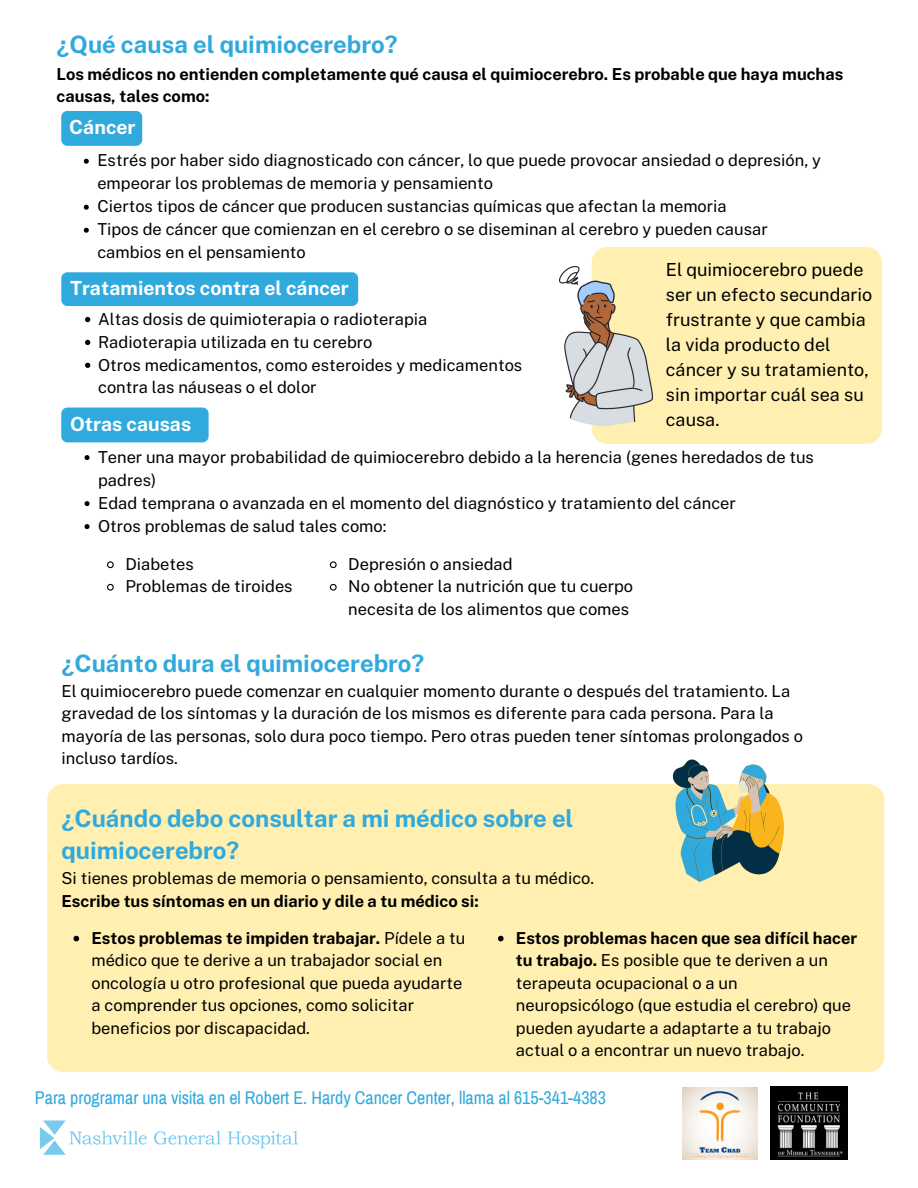
<style>
.page{position:relative;width:918px;height:1188px;background:#fff}
.page>*{position:absolute;margin:0;border:0;box-sizing:border-box;transform-origin:0 0}
.t1{font:700 24px/32.7px "Public Sans";color:#30a9dd}
.t2{font:700 19.5px "Public Sans";color:#fff}
.t3{font:18px/25px "Public Sans";color:#000}
.t4{font:18px "Archivo Narrow";color:#30a9dd}
.t5{font:16.5px/22.5px "Public Sans";color:#000}
.t6{font:700 16.5px/22.5px "Public Sans";color:#000}
.s1{font-weight:700}
</style>
<div class="page">
<div style="left:592px;top:247px;width:290px;height:197px;background:#ffefb0;border-radius:16px"></div>
<img style="left:39px;top:1120px;width:259px;height:35px">
<img style="left:770px;top:1087px;width:78px;height:73px">
<img style="left:682px;top:1088px;width:75px;height:72px">
<div style="left:61px;top:111px;width:81px;height:35px;background:#30a9dd;border-radius:6px"></div>
<div style="left:61px;top:272px;width:297px;height:34px;background:#30a9dd;border-radius:6px"></div>
<div style="left:61px;top:408px;width:148px;height:34px;background:#30a9dd;border-radius:6px"></div>
<img style="left:559px;top:267px;width:94px;height:158px">
<div style="left:47px;top:784px;width:837px;height:288px;background:#ffefb0;border-radius:16px"></div>
<svg style="left:673px;top:759px;width:111px;height:123px"></svg>
<svg style="left:85px;top:455px;width:5px;height:5px"></svg>
<svg style="left:85px;top:501px;width:5px;height:5px"></svg>
<svg style="left:85px;top:524px;width:5px;height:5px"></svg>
<svg style="left:84px;top:159px;width:5px;height:5px"></svg>
<svg style="left:84px;top:205px;width:5px;height:5px"></svg>
<svg style="left:84px;top:228px;width:5px;height:5px"></svg>
<svg style="left:85px;top:317px;width:5px;height:5px"></svg>
<svg style="left:85px;top:340px;width:5px;height:5px"></svg>
<svg style="left:85px;top:363px;width:5px;height:5px"></svg>
<svg style="left:107px;top:561px;width:7px;height:8px"></svg>
<svg style="left:107px;top:583px;width:7px;height:8px"></svg>
<svg style="left:329px;top:561px;width:8px;height:8px"></svg>
<svg style="left:329px;top:583px;width:8px;height:8px"></svg>
<svg style="left:74px;top:936px;width:5px;height:5px"></svg>
<svg style="left:498px;top:936px;width:6px;height:5px"></svg>
<h1 class="t1" style="left:56px;top:28px;width:343px">¿Qué causa el quimiocerebro?</h1>
<p class="t6" style="left:56px;top:63px;width:789px">Los médicos no entienden completamente qué causa el quimiocerebro. Es probable que haya muchas causas, tales como:</p>
<p class="t2" style="left:69px;top:116px;width:68px">Cáncer</p>
<p class="t5" style="left:97px;top:149px;width:725px;line-height:23px">Estrés por haber sido diagnosticado con cáncer, lo que puede provocar ansiedad o depresión, y empeorar los problemas de memoria y pensamiento<br>Ciertos tipos de cáncer que producen sustancias químicas que afectan la memoria<br>Tipos de cáncer que comienzan en el cerebro o se diseminan al cerebro y pueden causar cambios en el pensamiento</p>
<p class="t3" style="left:666px;top:257px;width:208px">El quimiocerebro puede ser un efecto secundario frustrante y que cambia la vida producto del cáncer y su tratamiento, sin importar cuál sea su causa.</p>
<p class="t2" style="left:70px;top:276px;width:280px">Tratamientos contra el cáncer</p>
<p class="t5" style="left:98px;top:307px;width:426px">Altas dosis de quimioterapia o radioterapia Radioterapia utilizada en tu cerebro<br>Otros medicamentos, como esteroides y medicamentos contra las náuseas o el dolor</p>
<p class="t2" style="left:70px;top:412px;width:123px">Otras causas</p>
<p class="t5" style="left:98px;top:445px;width:717px;line-height:23px">Tener una mayor probabilidad de quimiocerebro debido a la herencia (genes heredados de tus padres)<br>Edad temprana o avanzada en el momento del diagnóstico y tratamiento del cáncer<br>Otros problemas de salud tales como:</p>
<p class="t5" style="left:125px;top:553px;width:169px">Diabetes<br>Problemas de tiroides</p>
<p class="t5" style="left:348px;top:553px;width:286px">Depresión o ansiedad<br>No obtener la nutrición que tu cuerpo necesita de los alimentos que comes</p>
<h1 class="t1" style="left:62px;top:647px;width:364px">¿Cuánto dura el quimiocerebro?</h1>
<p class="t5" style="left:62px;top:680px;width:743px">El quimiocerebro puede comenzar en cualquier momento durante o después del tratamiento. La gravedad de los síntomas y la duración de los mismos es diferente para cada persona. Para la mayoría de las personas, solo dura poco tiempo. Pero otras pueden tener síntomas prolongados o incluso tardíos.</p>
<h1 class="t1" style="left:62px;top:802px;width:513px">¿Cuándo debo consultar a mi médico sobre el quimiocerebro?</h1>
<p class="t5" style="left:62px;top:867px;width:534px">Si tienes problemas de memoria o pensamiento, consulta a tu médico.</p>
<p class="t6" style="left:62px;top:889px;width:419px">Escribe tus síntomas en un diario y dile a tu médico si:</p>
<p class="t5" style="left:91px;top:926px;width:375px"><span class="s1">Estos problemas te impiden trabajar.</span> Pídele a tu médico que te derive a un trabajador social en oncología u otro profesional que pueda ayudarte a comprender tus opciones, como solicitar beneficios por discapacidad.</p>
<p class="t5" style="left:516px;top:926px;width:343px"><span class="s1">Estos problemas hacen que sea difícil hacer tu trabajo.</span> Es posible que te deriven a un terapeuta ocupacional o a un neuropsicólogo (que estudia el cerebro) que pueden ayudarte a adaptarte a tu trabajo actual o a encontrar un nuevo trabajo.</p>
<p class="t4" style="left:35px;top:1088px;width:572px">Para programar una visita en el Robert E. Hardy Cancer Center, llama al 615-341-4383</p>
</div>
